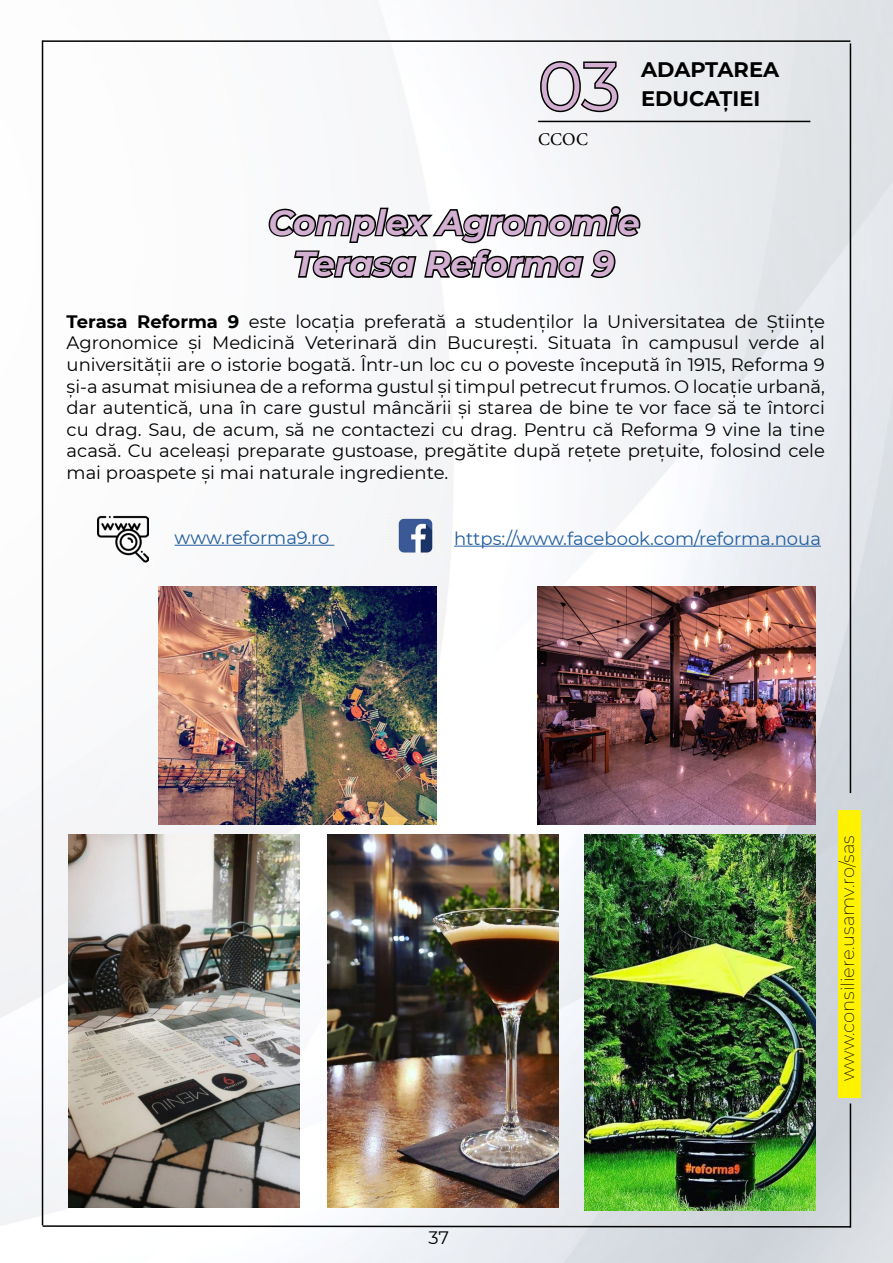
<style>
.page{position:relative;width:893px;height:1263px;background:#fff}
.page>*{position:absolute;margin:0;border:0;box-sizing:border-box;transform-origin:0 0}
.t1{font:67.5px "Montserrat";color:#d3b0d1}
.t2{font:italic 700 34.5px/41.4px "Montserrat";color:#d3b0d1;text-align:center}
.t3{font:700 21px/28.5px "Montserrat";color:#000}
.t4{font:18px/21.6px "Montserrat";color:#000;text-align:justify}
.t5{font:18px "Montserrat";color:#215e9e}
.t6{font:200 18px "Montserrat";color:#000}
.t7{font:18px "Minion Pro";color:#000}
.s1{font-weight:700}
</style>
<div class="page">
<img style="left:0;top:0;width:893px;height:1263px">
<div style="left:838px;top:810px;width:23px;height:288px;background:#fff200"></div>
<hr style="left:43px;top:40px;width:807px;height:2px;background:#000">
<hr style="left:850px;top:43px;width:1px;height:750px;background:#000">
<hr style="left:850px;top:1103px;width:1px;height:124px;background:#000">
<svg style="left:41px;top:1224px;width:811px;height:4px"></svg>
<hr style="left:42px;top:40px;width:1px;height:1185px;background:#000">
<svg style="left:267px;top:204px;width:375px;height:76px"></svg>
<hr style="left:175px;top:545px;width:159px;height:1px;background:#215e9e">
<img style="left:98px;top:514px;width:51px;height:49px">
<img style="left:68px;top:834px;width:232px;height:373px">
<img style="left:538px;top:587px;width:278px;height:238px">
<img style="left:158px;top:587px;width:278px;height:238px">
<img style="left:585px;top:834px;width:231px;height:376px">
<img style="left:327px;top:834px;width:231px;height:373px">
<img style="left:389px;top:517px;width:54px;height:38px">
<hr style="left:454px;top:546px;width:367px;height:1px;background:#215e9e">
<svg style="left:538px;top:59px;width:82px;height:55px"></svg>
<hr style="left:538px;top:121px;width:272px;height:1px;background:#000">
<h1 class="t1" style="left:538px;top:40px;width:84px">03</h1>
<p class="t3" style="left:641px;top:55px;width:140px">ADAPTAREA<br>EDUCAȚIEI</p>
<p class="t7" style="left:538px;top:128px;width:51px">CCOC</p>
<h2 class="t2" style="left:268px;top:200px;width:373px">Complex Agronomie<br>Terasa Reforma 9</h2>
<p class="t4" style="left:67px;top:310px;width:760px"><span class="s1">Terasa Reforma 9</span> este locația preferată a studenților la Universitatea de Științe Agronomice și Medicină Veterinară din București. Situata în campusul verde al universității are o istorie bogată. Într-un loc cu o poveste începută în 1915, Reforma 9 și-a asumat misiunea de a reforma gustul și timpul petrecut frumos. O locație urbană, dar autentică, una în care gustul mâncării și starea de bine te vor face să te întorci cu drag. Sau, de acum, să ne contactezi cu drag. Pentru că Reforma 9 vine la tine acasă. Cu aceleași preparate gustoase, pregătite după rețete prețuite, folosind cele mai proaspete și mai naturale ingrediente.</p>
<p class="t5" style="left:175px;top:525px;width:156px">www.reforma9.ro</p>
<p class="t5" style="left:454px;top:526px;width:368px">https://www.facebook.com/reforma.noua</p>
<p class="t4" style="left:428px;top:1226px;width:22px">37</p>
<p class="t6" style="left:836px;top:1081px;width:247px;rotate:-90deg">www.consiliere.usamv.ro/sas</p>
</div>
